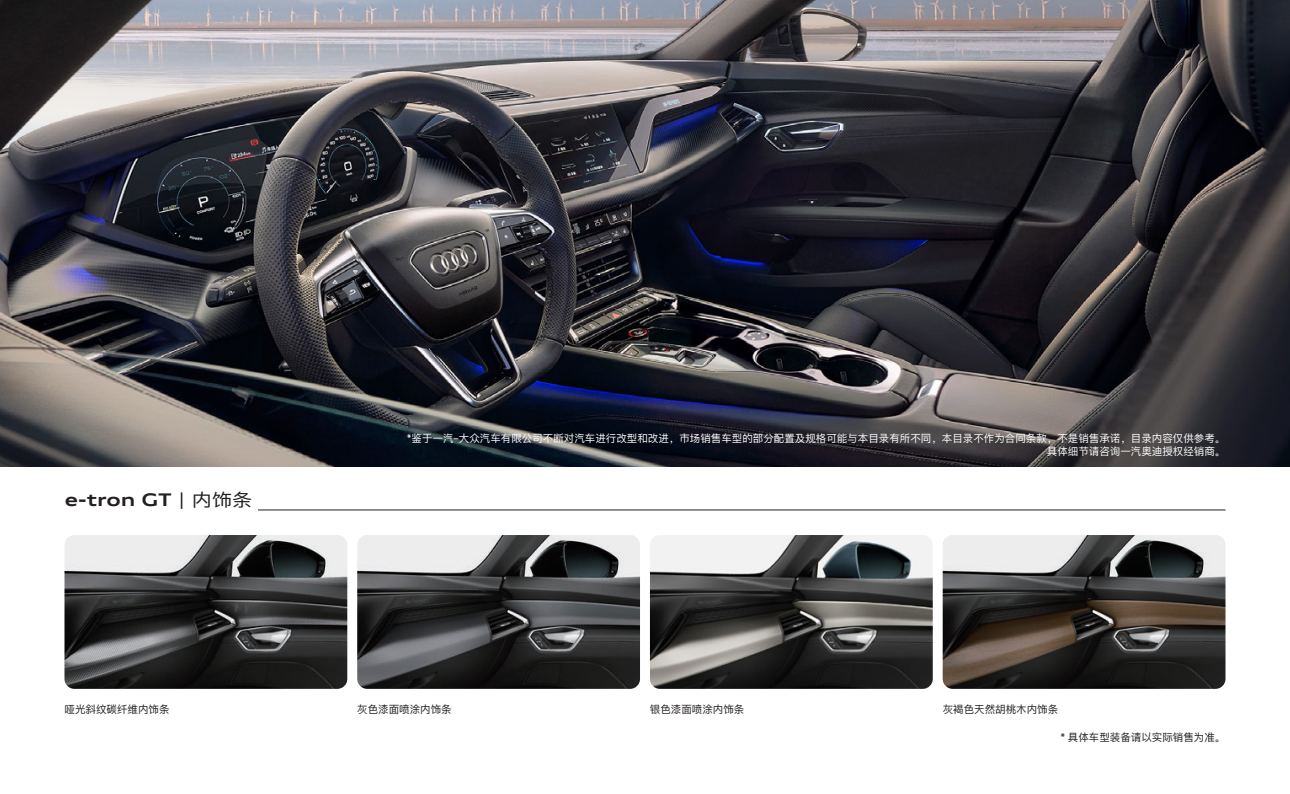
<style>
.page{position:relative;width:1290px;height:794px;background:#fff}
.page>*{position:absolute;margin:0;border:0;box-sizing:border-box;transform-origin:0 0}
.t1{font:700 expanded 17.5px "Audi Type";color:#231f20}
.t2{font:10.5px "DFP King Gothic GB";color:#fff}
.t3{font:10.5px "DFP King Gothic GB";color:#231f20}
.s1{font-weight:400}
.s2{font-family:"DFP King Gothic GB";font-weight:400;font-stretch:normal}
.s3{font-family:"Audi Type"}
</style>
<div class="page">
<hr style="left:258px;top:509px;width:967px;height:1px;background:#231f20">
<img style="left:0;top:0;width:1290px;height:466px">
<img style="left:64px;top:535px;width:283px;height:154px">
<img style="left:943px;top:535px;width:282px;height:154px">
<img style="left:357px;top:535px;width:283px;height:154px">
<img style="left:650px;top:535px;width:283px;height:154px">
<p class="t1" style="left:65px;top:489px;width:189px">e-tron GT <span class="s1">|</span> <span class="s2">内饰条</span></p>
<p class="t2" style="left:407px;top:433px;width:820px"><span class="s3">*</span>鉴于一汽<span class="s3">–</span>大众汽车有限公司不断对汽车进行改型和改进，市场销售车型的部分配置及规格可能与本目录有所不同，本目录不作为合同条款，不是销售承诺，目录内容仅供参考。</p>
<p class="t2" style="left:1047px;top:446px;width:180px">具体细节请咨询一汽奥迪授权经销商。</p>
<p class="t3" style="left:64px;top:703px;width:107px">哑光斜纹碳纤维内饰条</p>
<p class="t3" style="left:357px;top:703px;width:96px">灰色漆面喷涂内饰条</p>
<p class="t3" style="left:650px;top:703px;width:96px">银色漆面喷涂内饰条</p>
<p class="t3" style="left:943px;top:703px;width:117px">灰褐色天然胡桃木内饰条</p>
<p class="t3" style="left:1060px;top:731px;width:166px"><span class="s3">*</span> 具体车型装备请以实际销售为准。</p>
</div>
